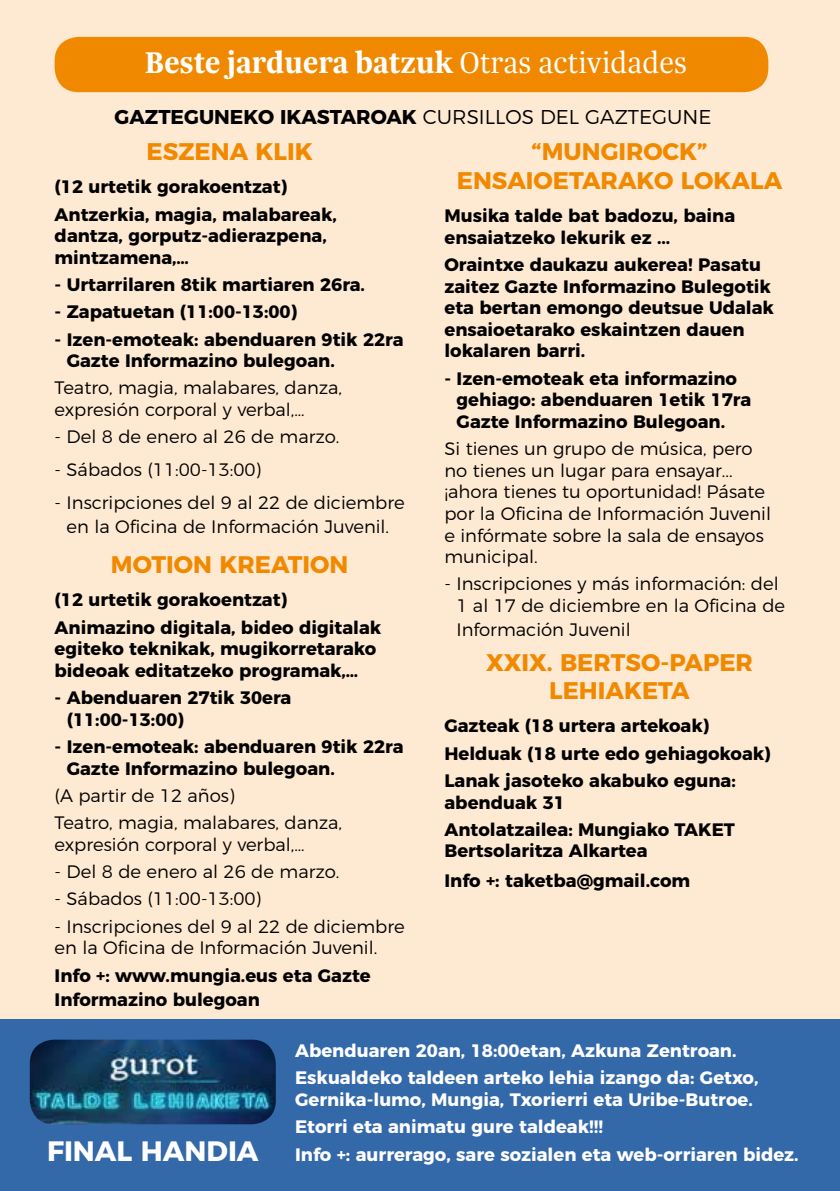
<style>
.page{position:relative;width:840px;height:1191px;background:#fff}
.page>*{position:absolute;margin:0;border:0;box-sizing:border-box;transform-origin:0 0}
.t1{font:700 32px "Trola";color:#fff}
.t2{font:700 28px "Montserrat";color:#fff}
.t3{font:700 24px/28.8px "Montserrat";color:#f18900;text-align:center}
.t4{font:700 20px "Montserrat";color:#000}
.t5{font:700 18px/21.6px "Montserrat";color:#000}
.t6{font:300 18px/21.6px "Montserrat";color:#000}
.t7{font:700 18px/27.2px "Montserrat";color:#fff}
.s1{font-weight:300}
</style>
<div class="page">
<div style="left:0;top:0;width:839px;height:1019px;background:#fee9d2"></div>
<div style="left:0;top:1019px;width:839px;height:172px;background:#3368a9"></div>
<div style="left:55px;top:37px;width:712px;height:55px;background:#f18900;border-radius:24px"></div>
<img style="left:30px;top:1039px;width:246px;height:85px">
<h1 class="t1" style="left:144px;top:41px;width:544px">Beste jarduera batzuk <span class="s1">Otras actividades</span></h1>
<p class="t4" style="left:114px;top:101px;width:598px">GAZTEGUNEKO IKASTAROAK <span class="s1">CURSILLOS DEL GAZTEGUNE</span></p>
<h3 class="t3" style="left:146px;top:135px;width:167px">ESZENA KLIK</h3>
<p class="t5" style="left:55px;top:172px;width:283px;line-height:27.2px">(12 urtetik gorakoentzat)<br>Antzerkia, magia, malabareak,</p>
<p class="t5" style="left:55px;top:223px;width:273px">dantza, gorputz-adierazpena, mintzamena,…</p>
<p class="t5" style="left:55px;top:272px;width:312px">- Urtarrilaren 8tik martiaren 26ra.</p>
<p class="t5" style="left:55px;top:300px;width:244px">- Zapatuetan (11:00-13:00)</p>
<p class="t5" style="left:67px;top:327px;width:338px;text-indent:-12px">- Izen-emoteak: abenduaren 9tik 22ra<br>Gazte Informazino bulegoan.</p>
<p class="t6" style="left:55px;top:376px;width:289px">Teatro, magia, malabares, danza, expresión corporal y verbal,…</p>
<p class="t6" style="left:55px;top:424px;width:286px">- Del 8 de enero al 26 de marzo.</p>
<p class="t6" style="left:55px;top:457px;width:208px">- Sábados (11:00-13:00)</p>
<p class="t6" style="left:55px;top:489px;width:351px;line-height:24px;text-align:center">- Inscripciones del 9 al 22 de diciembre en la Oficina de Información Juvenil.</p>
<h3 class="t3" style="left:111px;top:548px;width:239px">MOTION KREATION</h3>
<p class="t5" style="left:55px;top:585px;width:328px;line-height:27.2px">(12 urtetik gorakoentzat)<br>Animazino digitala, bideo digitalak</p>
<p class="t5" style="left:55px;top:636px;width:323px">egiteko teknikak, mugikorretarako bideoak editatzeko programak,…</p>
<p class="t5" style="left:67px;top:685px;width:226px;text-indent:-12px">- Abenduaren 27tik 30era (11:00-13:00)</p>
<p class="t5" style="left:67px;top:734px;width:338px;text-indent:-12px">- Izen-emoteak: abenduaren 9tik 22ra<br>Gazte Informazino bulegoan.</p>
<p class="t6" style="left:55px;top:780px;width:289px;line-height:27.2px">(A partir de 12 años)<br>Teatro, magia, malabares, danza,</p>
<p class="t6" style="left:55px;top:832px;width:251px">expresión corporal y verbal,…</p>
<p class="t6" style="left:55px;top:859px;width:286px">- Del 8 de enero al 26 de marzo.</p>
<p class="t6" style="left:55px;top:886px;width:208px">- Sábados (11:00-13:00)</p>
<p class="t6" style="left:55px;top:914px;width:351px">- Inscripciones del 9 al 22 de diciembre en la Oficina de Información Juvenil.</p>
<p class="t5" style="left:55px;top:961px;width:317px;line-height:24px">Info +: www.mungia.eus eta Gazte<br>Informazino bulegoan</p>
<h3 class="t3" style="left:456px;top:135px;width:327px">“MUNGIROCK”<br>ENSAIOETARAKO LOKALA</h3>
<p class="t5" style="left:444px;top:203px;width:292px">Musika talde bat badozu, baina ensaiatzeko lekurik ez ...</p>
<p class="t5" style="left:444px;top:252px;width:331px">Oraintxe daukazu aukerea! Pasatu zaitez Gazte Informazino Bulegotik eta bertan emongo deutsue Udalak ensaioetarako eskaintzen dauen lokalaren barri.</p>
<p class="t5" style="left:456px;top:366px;width:296px;text-indent:-12px">- Izen-emoteak eta informazino gehiago: abenduaren 1etik 17ra<br>Gazte Informazino Bulegoan.</p>
<p class="t6" style="left:444px;top:436px;width:328px">Si tienes un grupo de música, pero no tienes un lugar para ensayar... ¡ahora tienes tu oportunidad! Pásate por la Oficina de Información Juvenil e infórmate sobre la sala de ensayos municipal.</p>
<p class="t6" style="left:456px;top:572px;width:330px;text-indent:-12px">- Inscripciones y más información: del<br>1 al 17 de diciembre en la Oficina de</p>
<p class="t6" style="left:456px;top:617px;width:176px">Información Juvenil</p>
<h3 class="t3" style="left:486px;top:646px;width:268px">XXIX. BERTSO-PAPER<br>LEHIAKETA</h3>
<p class="t5" style="left:444px;top:711px;width:327px;line-height:27.2px">Gazteak (18 urtera artekoak)<br>Helduak (18 urte edo gehiagokoak)<br>Lanak jasoteko akabuko eguna:</p>
<p class="t5" style="left:444px;top:787px;width:292px;line-height:27.2px">abenduak 31<br>Antolatzailea: Mungiako TAKET</p>
<p class="t5" style="left:444px;top:834px;width:247px;line-height:29.6px">Bertsolaritza Alkartea<br>Info +: taketba@gmail.com</p>
<p class="t7" style="left:295px;top:1035px;width:464px">Abenduaren 20an, 18:00etan, Azkuna Zentroan.<br>Eskualdeko taldeen arteko lehia izango da: Getxo,</p>
<p class="t7" style="left:295px;top:1084px;width:459px">Gernika-lumo, Mungia, Txorierri eta Uribe-Butroe.<br>Etorri eta animatu gure taldeak!!!</p>
<h2 class="t2" style="left:47px;top:1128px;width:213px">FINAL HANDIA</h2>
<p class="t7" style="left:295px;top:1139px;width:505px">Info +: aurrerago, sare sozialen eta web-orriaren bidez.</p>
</div>
